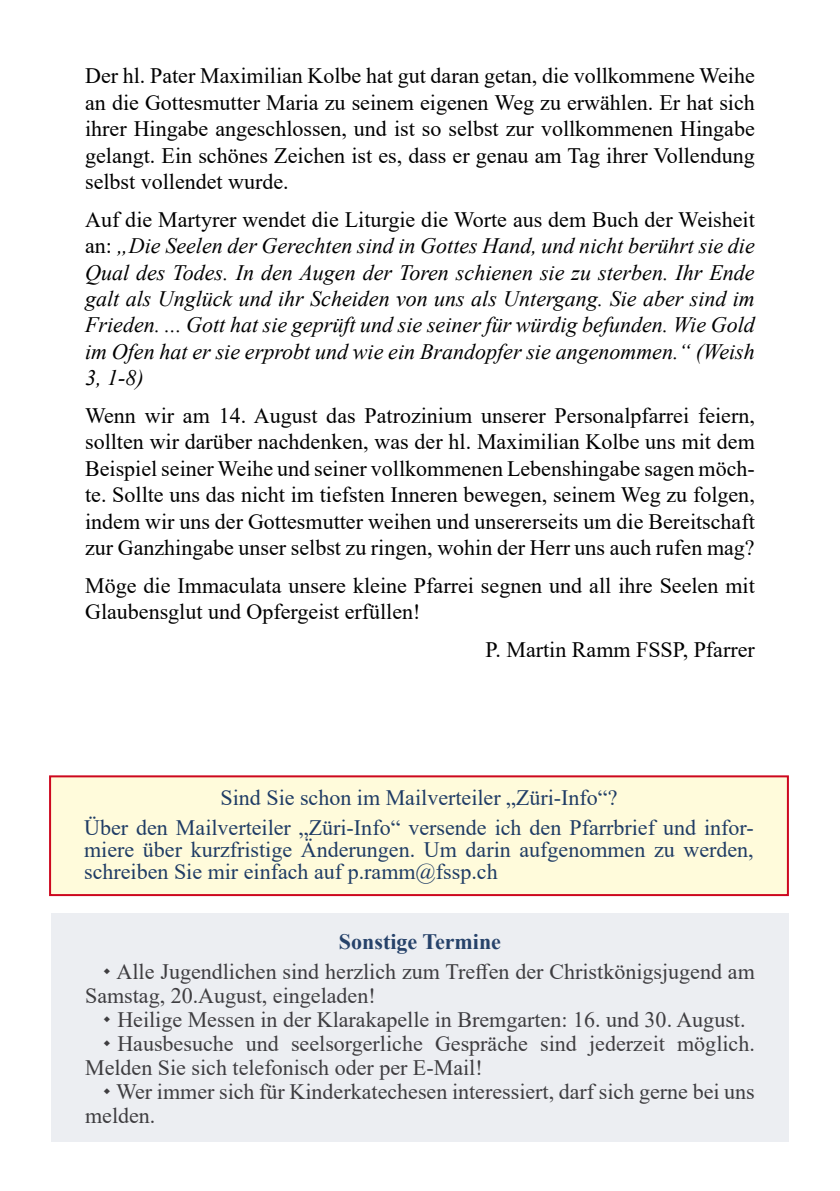
<style>
.page{position:relative;width:840px;height:1191px;background:#fff}
.page>*{position:absolute;margin:0;border:0;box-sizing:border-box;transform-origin:0 0}
.t1{font:22px/26.4px "Times New Roman";color:#000;text-align:justify}
.t2{font:italic 22px/26.4px "Times New Roman";color:#000;text-align:justify}
.t3{font:22px/24px "Times New Roman";color:#3e3d40}
.t4{font:22px/30.4px "Times New Roman";color:#1f3c65;text-align:center}
.t5{font:700 22px "Times New Roman";color:#26426a}
.s1{font-style:normal}
</style>
<div class="page">
<div style="left:51px;top:913px;width:737px;height:229px;background:#eceef2"></div>
<div style="left:49px;top:775px;width:739px;height:121px;background:#fffbdb;border:2px solid #cd071e"></div>
<p class="t1" style="left:85px;top:62px;width:670px">Der hl. Pater Maximilian Kolbe hat gut daran getan, die vollkommene Weihe an die Gottesmutter Maria zu seinem eigenen Weg zu erwählen. Er hat sich ihrer Hingabe angeschlossen, und ist so selbst zur vollkommenen Hingabe gelangt. Ein schönes Zeichen ist es, dass er genau am Tag ihrer Vollendung selbst vollendet wurde.</p>
<p class="t2" style="left:85px;top:206px;width:671px"><span class="s1">Auf die Martyrer wendet die Liturgie die Worte aus dem Buch der Weisheit an:</span> „Die Seelen der Gerechten sind in Gottes Hand, und nicht berührt sie die Qual des Todes. In den Augen der Toren schienen sie zu sterben. Ihr Ende galt als Unglück und ihr Scheiden von uns als Untergang. Sie aber sind im Frieden. ... Gott hat sie geprüft und sie seiner für würdig befunden. Wie Gold im Ofen hat er sie erprobt und wie ein Brandopfer sie angenommen.“ (Weish 3, 1-8)</p>
<p class="t1" style="left:85px;top:402px;width:671px">Wenn wir am 14. August das Patrozinium unserer Personalpfarrei feiern, sollten wir darüber nachdenken, was der hl. Maximilian Kolbe uns mit dem Beispiel seiner Weihe und seiner vollkommenen Lebenshingabe sagen möch&shy;te. Sollte uns das nicht im tiefsten Inneren bewegen, seinem Weg zu folgen, indem wir uns der Gottesmutter weihen und unsererseits um die Bereitschaft zur Ganzhingabe unser selbst zu ringen, wohin der Herr uns auch rufen mag?</p>
<p class="t1" style="left:85px;top:571px;width:670px">Möge die Immaculata unsere kleine Pfarrei segnen und all ihre Seelen mit<br>Glaubensglut und Opfergeist erfüllen!</p>
<p class="t1" style="left:485px;top:635px;width:270px">P. Martin Ramm FSSP, Pfarrer</p>
<p class="t4" style="left:84px;top:781px;width:670px">Sind Sie schon im Mailverteiler „Züri-Info“?<br>Über den Mailverteiler „Züri-Info“ versende ich den Pfarrbrief und infor-</p>
<p class="t4" style="left:84px;top:838px;width:670px;line-height:22px;text-align:left">miere über kurzfristige Änderungen. Um darin aufgenommen zu werden, schreiben Sie mir einfach auf p.ramm@fssp.ch</p>
<p class="t5" style="left:339px;top:926px;width:163px">Sonstige Termine</p>
<p class="t3" style="left:85px;top:958px;width:670px;text-indent:31px">Alle Jugendlichen sind herzlich zum Treffen der Christkönigsjugend am<br>Samstag, 20.August, eingeladen!</p>
<p class="t3" style="left:117px;top:1006px;width:629px">Heilige Messen in der Klarakapelle in Bremgarten: 16. und 30. August.</p>
<p class="t3" style="left:117px;top:1030px;width:638px">Hausbesuche und seelsorgerliche Gespräche sind jederzeit möglich.</p>
<p class="t3" style="left:85px;top:1054px;width:399px">Melden Sie sich telefonisch oder per E-Mail!</p>
<p class="t3" style="left:116px;top:1078px;width:640px">Wer immer sich für Kinderkatechesen interessiert, darf sich gerne bei uns</p>
<p class="t3" style="left:85px;top:1102px;width:72px">melden.</p>
</div>
